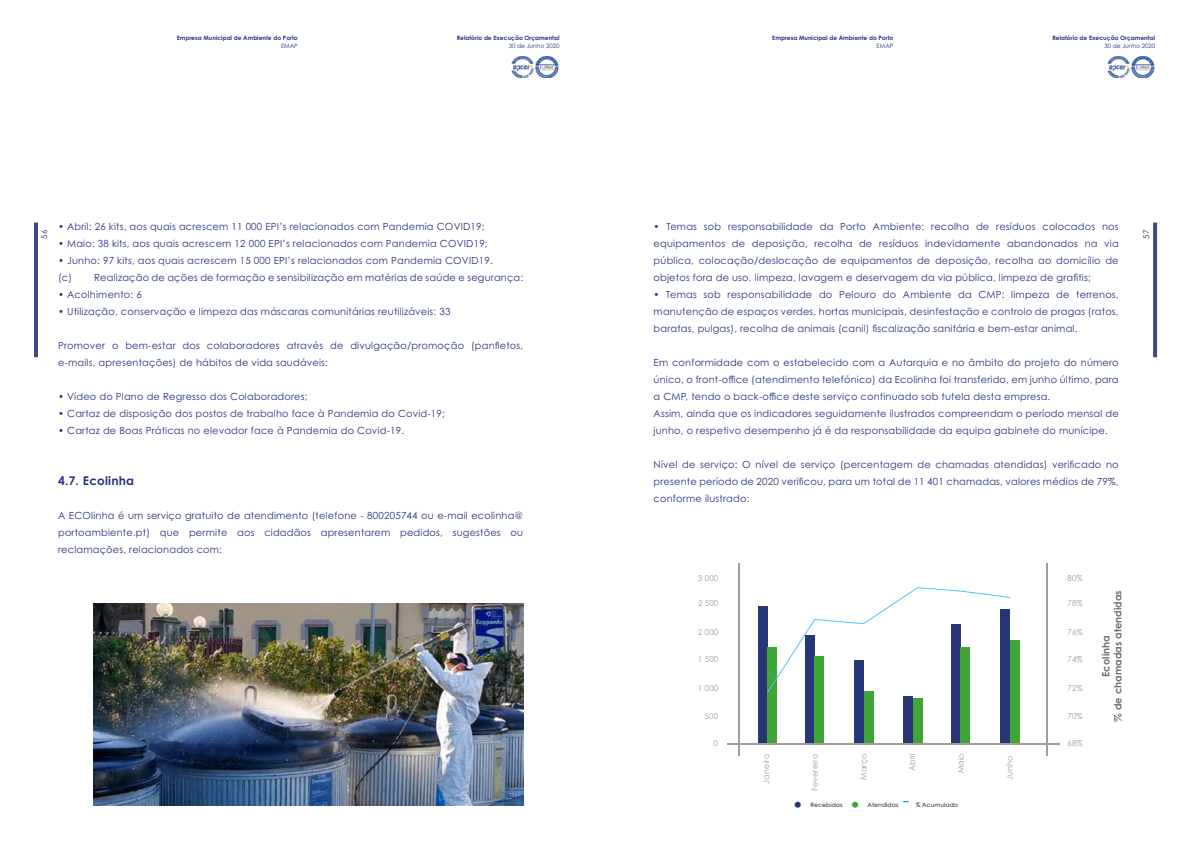
<style>
.page{position:relative;width:1191px;height:842px;background:#fff}
.page>*{position:absolute;margin:0;border:0;box-sizing:border-box;transform-origin:0 0}
.t1{font:20px "Century Gothic Pro";color:#009fe3}
.t2{font:700 12px "Century Gothic Pro";letter-spacing:.02em;color:#283380}
.t3{font:700 10px/12px "Century Gothic Pro";color:#706f6f;text-align:center}
.t4{font:9.8px/17px "Century Gothic Pro";letter-spacing:.02em;color:#283380;text-align:justify}
.t5{font:8px "Century Gothic Pro";letter-spacing:.02em;color:#9d9d9c}
.t6{font:8px "Century Gothic Pro";color:#283380}
.t7{font:700 6px "Century Gothic Pro";color:#283380}
.t8{font:6px "Century Gothic Pro";color:#283380}
.t9{font:6px "Century Gothic Pro";letter-spacing:.02em;color:#000}
.s1{font-size:20px;color:#253775}
.s2{font-size:20px;color:#3fa535}
</style>
<div class="page">
<hr style="left:34px;top:223px;width:4px;height:134px;background:#3d478c">
<svg style="left:1153px;top:223px;width:4px;height:134px"></svg>
<img style="left:511px;top:56px;width:48px;height:22px">
<img style="left:1107px;top:56px;width:48px;height:22px">
<img style="left:94px;top:603px;width:429px;height:203px">
<hr style="left:738px;top:563px;width:1px;height:192px;background:#9d9d9c">
<hr style="left:1046px;top:563px;width:2px;height:192px;background:#9d9d9c">
<div style="left:758px;top:606px;width:9px;height:139px;background:#253775"></div>
<div style="left:805px;top:635px;width:9px;height:110px;background:#253775"></div>
<div style="left:854px;top:660px;width:10px;height:85px;background:#253775"></div>
<div style="left:903px;top:696px;width:9px;height:49px;background:#253775"></div>
<div style="left:950px;top:624px;width:10px;height:121px;background:#253775"></div>
<div style="left:1000px;top:609px;width:10px;height:136px;background:#253775"></div>
<div style="left:767px;top:647px;width:10px;height:98px;background:#3fa535"></div>
<div style="left:814px;top:656px;width:10px;height:89px;background:#3fa535"></div>
<div style="left:864px;top:691px;width:9px;height:54px;background:#3fa535"></div>
<div style="left:912px;top:698px;width:10px;height:47px;background:#3fa535"></div>
<div style="left:960px;top:647px;width:10px;height:98px;background:#3fa535"></div>
<div style="left:1010px;top:640px;width:10px;height:105px;background:#3fa535"></div>
<hr style="left:727px;top:743px;width:332px;height:2px;background:#9d9d9c">
<svg style="left:767px;top:587px;width:244px;height:107px"></svg>
<p class="t7" style="left:177px;top:35px;width:123px">Empresa Municipal de Ambiente do Porto</p>
<p class="t8" style="left:281px;top:42px;width:18px">EMAP</p>
<p class="t7" style="left:457px;top:35px;width:104px">Relatório de Execução Orçamental</p>
<p class="t8" style="left:509px;top:42px;width:52px">30 de Junho 2020</p>
<p class="t7" style="left:772px;top:35px;width:123px">Empresa Municipal de Ambiente do Porto</p>
<p class="t8" style="left:876px;top:42px;width:18px">EMAP</p>
<p class="t7" style="left:1052px;top:35px;width:104px">Relatório de Execução Orçamental</p>
<p class="t8" style="left:1104px;top:42px;width:52px">30 de Junho 2020</p>
<p class="t4" style="left:653px;top:218px;width:466px">• Temas sob responsabilidade da Porto Ambiente: recolha de resíduos colocados nos equipamentos de deposição, recolha de resíduos indevidamente abandonados na via pública, colocação/deslocação de equipamentos de deposição, recolha ao domicílio de objetos fora de uso, limpeza, lavagem e deservagem da via pública, limpeza de grafitis;</p>
<p class="t4" style="left:653px;top:286px;width:466px">• Temas sob responsabilidade do Pelouro do Ambiente da CMP: limpeza de terrenos, manutenção de espaços verdes, hortas municipais, desinfestação e controlo de pragas (ratos, baratas, pulgas), recolha de animais (canil) fiscalização sanitária e bem-estar animal.</p>
<p class="t4" style="left:653px;top:354px;width:466px;text-align:left">Em conformidade com o estabelecido com a Autarquia e no âmbito do projeto do número único, o front-office (atendimento telefónico) da Ecolinha foi transferido, em junho último, para a CMP, tendo o back-office deste serviço continuado sob tutela desta empresa.<br>Assim, ainda que os indicadores seguidamente ilustrados compreendam o período mensal de junho, o respetivo desempenho já é da responsabilidade da equipa gabinete do munícipe.</p>
<p class="t4" style="left:653px;top:456px;width:466px">Nível de serviço: O nível de serviço (percentagem de chamadas atendidas) verificado no presente período de 2020 verificou, para um total de 11 401 chamadas, valores médios de 79%, conforme ilustrado:</p>
<p class="t4" style="left:58px;top:218px;width:428px">• Abril: 26 kits, aos quais acrescem 11 000 EPI’s relacionados com Pandemia COVID19;</p>
<p class="t4" style="left:58px;top:235px;width:431px">• Maio: 38 kits, aos quais acrescem 12 000 EPI’s relacionados com Pandemia COVID19;</p>
<p class="t4" style="left:58px;top:252px;width:466px">• Junho: 97 kits, aos quais acrescem 15 000 EPI’s relacionados com Pandemia COVID19.<br>(c) Realização de ações de formação e sensibilização em matérias de saúde e segurança:</p>
<p class="t4" style="left:58px;top:286px;width:85px">• Acolhimento: 6</p>
<p class="t4" style="left:58px;top:303px;width:394px">• Utilização, conservação e limpeza das máscaras comunitárias reutilizáveis: 33</p>
<p class="t4" style="left:58px;top:337px;width:466px">Promover o bem-estar dos colaboradores através de divulgação/promoção (panfletos, e-mails, apresentações) de hábitos de vida saudáveis:</p>
<p class="t4" style="left:58px;top:388px;width:251px">• Vídeo do Plano de Regresso dos Colaboradores;</p>
<p class="t4" style="left:58px;top:405px;width:388px">• Cartaz de disposição dos postos de trabalho face à Pandemia do Covid-19;</p>
<p class="t4" style="left:58px;top:422px;width:347px">• Cartaz de Boas Práticas no elevador face à Pandemia do Covid-19.</p>
<p class="t6" style="left:40px;top:239px;width:10px;rotate:-90deg">56</p>
<p class="t6" style="left:1141px;top:239px;width:10px;rotate:-90deg">57</p>
<p class="t2" style="left:58px;top:473px;width:78px">4.7. Ecolinha</p>
<p class="t4" style="left:58px;top:507px;width:466px">A ECOlinha é um serviço gratuito de atendimento (telefone - 800205744 ou e-mail ecolinha@ portoambiente.pt) que permite aos cidadãos apresentarem pedidos, sugestões ou reclamações, relacionados com:</p>
<p class="t5" style="left:698px;top:573px;width:22px">3 000</p>
<p class="t5" style="left:698px;top:598px;width:22px">2 500</p>
<p class="t5" style="left:698px;top:627px;width:22px">2 000</p>
<p class="t5" style="left:698px;top:654px;width:22px">1 500</p>
<p class="t5" style="left:698px;top:683px;width:22px">1 000</p>
<p class="t5" style="left:704px;top:711px;width:15px">500</p>
<p class="t5" style="left:713px;top:738px;width:6px">0</p>
<p class="t5" style="left:761px;top:783px;width:31px;rotate:-90deg">Janeiro</p>
<p class="t5" style="left:810px;top:791px;width:38px;rotate:-90deg">Fevereiro</p>
<p class="t5" style="left:858px;top:780px;width:28px;rotate:-90deg">Março</p>
<p class="t5" style="left:907px;top:771px;width:19px;rotate:-90deg">Abril</p>
<p class="t5" style="left:956px;top:773px;width:22px;rotate:-90deg">Maio</p>
<p class="t5" style="left:1004px;top:780px;width:26px;rotate:-90deg">Junho</p>
<h1 class="t1" style="left:902px;top:787px;width:8px">-</h1>
<p class="t9" style="left:792px;top:801px;width:52px"><span class="s1">•</span> Recebidas</p>
<p class="t9" style="left:849px;top:801px;width:51px"><span class="s2">•</span> Atendidas</p>
<p class="t9" style="left:915px;top:801px;width:44px">% Acumulada</p>
<p class="t5" style="left:1067px;top:573px;width:17px">80%</p>
<p class="t5" style="left:1067px;top:598px;width:17px">78%</p>
<p class="t5" style="left:1067px;top:627px;width:17px">76%</p>
<p class="t5" style="left:1067px;top:654px;width:17px">74%</p>
<p class="t5" style="left:1067px;top:683px;width:17px">72%</p>
<p class="t5" style="left:1067px;top:711px;width:17px">70%</p>
<p class="t5" style="left:1067px;top:738px;width:17px">68%</p>
<p class="t3" style="left:1099px;top:722px;width:133px;rotate:-90deg">Ecolinha<br>% de chamadas atendidas</p>
</div>
